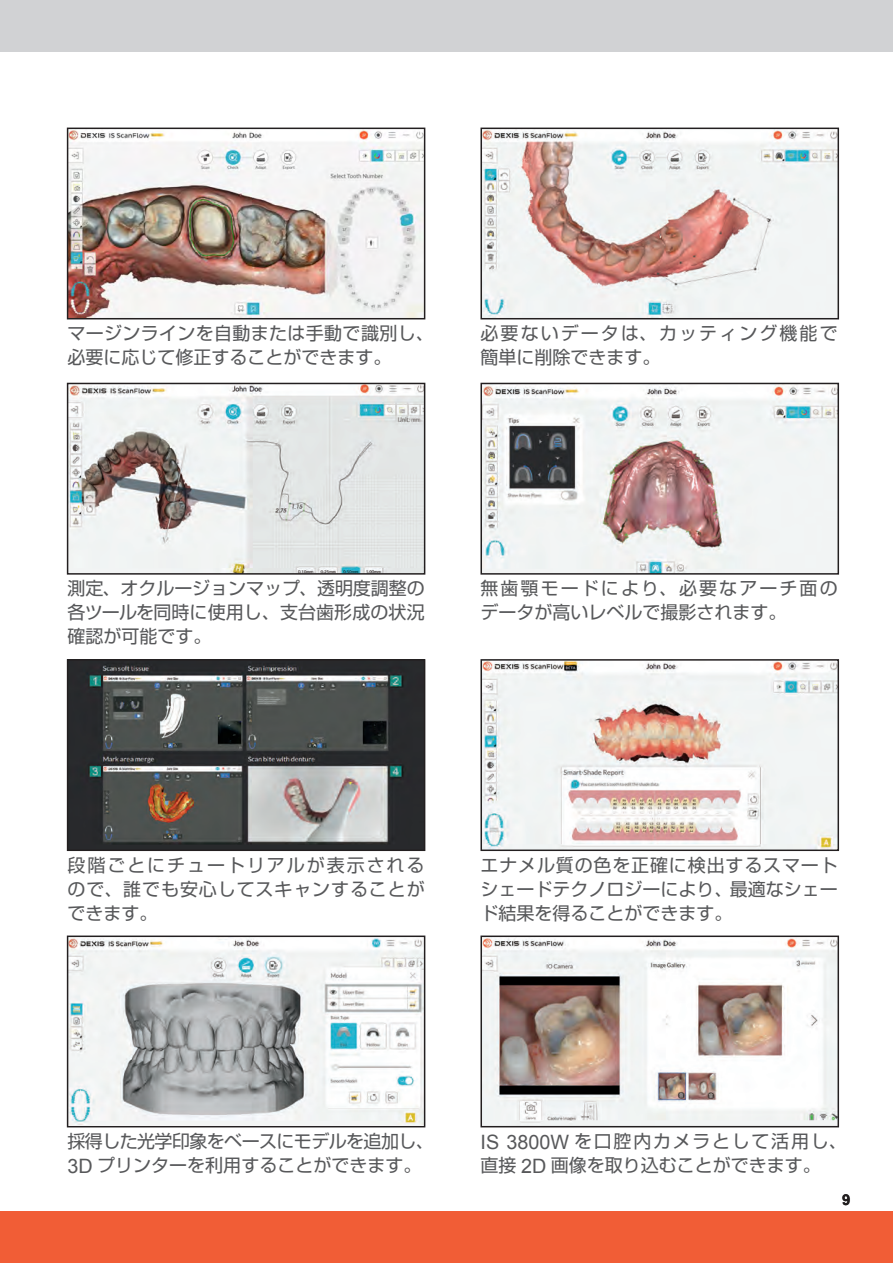
<style>
.page{position:relative;width:893px;height:1263px;background:#fff}
.page>*{position:absolute;margin:0;border:0;box-sizing:border-box;transform-origin:0 0}
.t1{font:18px/24px "Shin Go Pr 6 N";color:#57585a;text-align:justify}
.t2{font:18px/24px "Shin Go Pr 6 N";letter-spacing:-.03em;color:#57585a}
.t3{font:18px/24px "Shin Go Pr 6 N";letter-spacing:.02em;color:#57585a}
.t4{font:18px/24px "Shin Go Pr 6 N";letter-spacing:.055em;color:#57585a}
.t5{font:18px/24px "Shin Go Pr 6 N";letter-spacing:.115em;color:#57585a}
.t6{font:700 15px "Arial";color:#000}
.s1{font-family:"Arial";font-size:19.8px}
</style>
<div class="page">
<div style="left:0;top:0;width:893px;height:51px;background:#d1d2d4"></div>
<div style="left:0;top:1212px;width:893px;height:51px;background:#f15d36"></div>
<img style="left:70px;top:131px;width:352px;height:185px">
<div style="left:67px;top:128px;width:358px;height:191px;border:2px solid #231f20"></div>
<img style="left:483px;top:131px;width:353px;height:185px">
<div style="left:480px;top:128px;width:359px;height:191px;border:2px solid #231f20"></div>
<img style="left:70px;top:386px;width:352px;height:186px">
<div style="left:67px;top:383px;width:358px;height:192px;border:2px solid #231f20"></div>
<img style="left:483px;top:386px;width:353px;height:186px">
<div style="left:480px;top:383px;width:359px;height:192px;border:2px solid #231f20"></div>
<img style="left:70px;top:662px;width:352px;height:186px">
<div style="left:67px;top:659px;width:358px;height:192px;border:2px solid #231f20"></div>
<img style="left:483px;top:662px;width:353px;height:186px">
<div style="left:480px;top:659px;width:359px;height:192px;border:2px solid #231f20"></div>
<img style="left:70px;top:938px;width:352px;height:186px">
<div style="left:67px;top:935px;width:358px;height:192px;border:2px solid #231f20"></div>
<img style="left:483px;top:938px;width:353px;height:186px">
<div style="left:480px;top:935px;width:359px;height:192px;border:2px solid #231f20"></div>
<p class="t3" style="left:68px;top:320px;width:368px">マージンラインを自動または手動で識別し、必要に応じて修正することができます。</p>
<p class="t5" style="left:480px;top:320px;width:359px">必要ないデータは、カッティング機能で簡単に削除できます。</p>
<p class="t1" style="left:68px;top:575px;width:359px">測定、オクルージョンマップ、透明度調整の各ツールを同時に使用し、支台歯形成の状況確認が可能です。</p>
<p class="t4" style="left:480px;top:575px;width:359px">無歯顎モードにより、必要なアーチ面のデータが高いレベルで撮影されます。</p>
<p class="t1" style="left:68px;top:852px;width:359px">段階ごとにチュートリアルが表示されるので、誰でも安心してスキャンすることができます。</p>
<p class="t1" style="left:480px;top:852px;width:359px">エナメル質の色を正確に検出するスマートシェードテクノロジーにより、最適なシェード結果を得ることができます。</p>
<p class="t2" style="left:68px;top:1128px;width:368px">採得した光学印象をベースにモデルを追加し、<br><span class="s1">3D</span> プリンターを利用することができます。</p>
<p class="t1" style="left:480px;top:1128px;width:368px"><span class="s1">IS 3800W</span> を口腔内カメラとして活用し、直接 <span class="s1">2D</span> 画像を取り込むことができます。</p>
<p class="t6" style="left:842px;top:1189px;width:10px">9</p>
</div>
